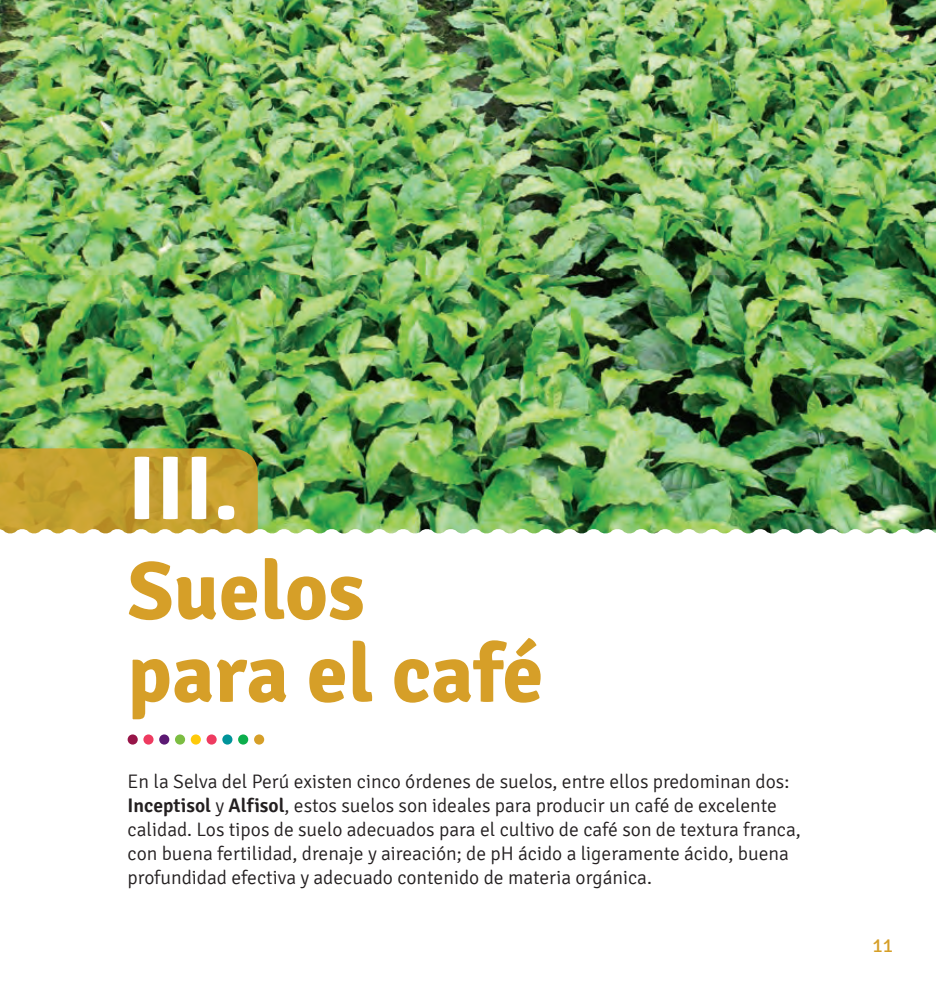
<style>
.page{position:relative;width:936px;height:1000px;background:#fff}
.page>*{position:absolute;margin:0;border:0;box-sizing:border-box;transform-origin:0 0}
.t1{font:700 90px "Signika";color:#fff}
.t2{font:700 82.5px/82.5px "Signika";color:#d69f28}
.t3{font:300 19.5px/24px "Signika";color:#231f20}
.t4{font:19.5px "Signika";color:#d69f28}
.s1{font-weight:600}
</style>
<div class="page">
<img style="left:0;top:0;width:935px;height:528px">
<svg style="left:0;top:448px;width:258px;height:80px;background:#c29e2e"></svg>
<svg style="left:0;top:528px;width:935px;height:217px"></svg>
<div style="left:254px;top:734px;width:10px;height:10px;background:#d69f28;border-radius:50%"></div>
<div style="left:238px;top:734px;width:10px;height:10px;background:#0cae4c;border-radius:50%"></div>
<div style="left:222px;top:734px;width:10px;height:10px;background:#00949a;border-radius:50%"></div>
<div style="left:206px;top:734px;width:11px;height:10px;background:#ee3b60;border-radius:50%"></div>
<div style="left:191px;top:734px;width:10px;height:10px;background:#feca0a;border-radius:50%"></div>
<div style="left:175px;top:734px;width:10px;height:10px;background:#7cbd42;border-radius:50%"></div>
<div style="left:159px;top:734px;width:10px;height:10px;background:#5b1973;border-radius:50%"></div>
<div style="left:143px;top:734px;width:10px;height:10px;background:#ee3b60;border-radius:50%"></div>
<div style="left:128px;top:734px;width:10px;height:10px;background:#971548;border-radius:50%"></div>
<h1 class="t1" style="left:128px;top:434px;width:113px">III.</h1>
<h2 class="t2" style="left:128px;top:550px;width:417px">Suelos para el café</h2>
<p class="t3" style="left:128px;top:769px;width:674px">En la Selva del Perú existen cinco órdenes de suelos, entre ellos predominan dos:<br><span class="s1">Inceptisol</span> y <span class="s1">Alfisol</span>, estos suelos son ideales para producir un café de excelente calidad. Los tipos de suelo adecuados para el cultivo de café son de textura franca, con buena fertilidad, drenaje y aireación; de pH ácido a ligeramente ácido, buena profundidad efectiva y adecuado contenido de materia orgánica.</p>
<p class="t4" style="left:872px;top:934px;width:22px">11</p>
</div>
